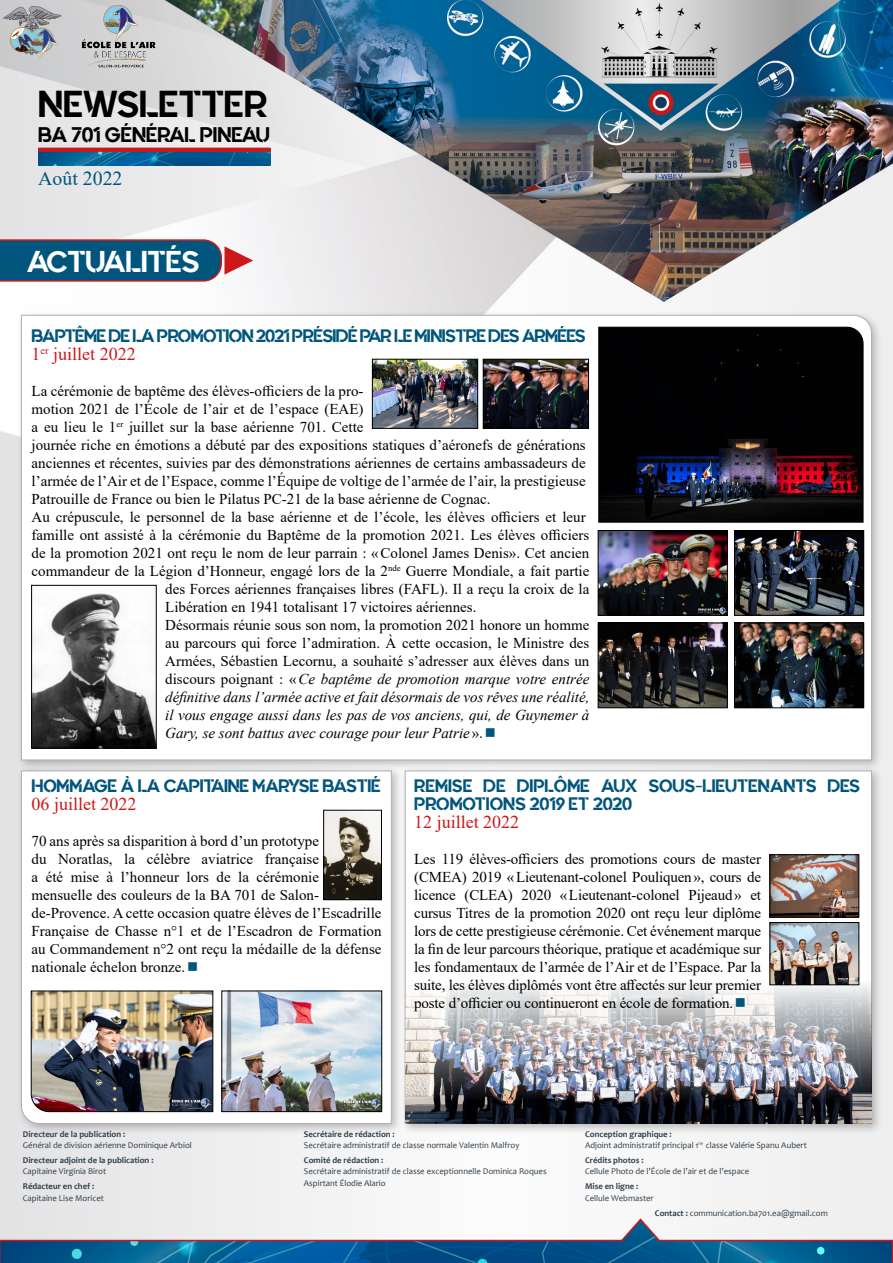
<style>
.page{position:relative;width:893px;height:1263px;background:#fff}
.page>*{position:absolute;margin:0;border:0;box-sizing:border-box;transform-origin:0 0}
.t1{font:37.35px "Quantify";color:#000}
.t2{font:30px "Quantify";color:#fff}
.t3{font:21.15px "Quantify";color:#000}
.t4{font:19.8px "Times New Roman";color:#00557d}
.t5{font:18px/18px "Quantify";color:#00557d}
.t6{font:18px "Quantify";letter-spacing:-.03em;color:#00557d}
.t7{font:18px "Times New Roman";color:#cd1719}
.t8{font:18px "Quantify";letter-spacing:-.01em;color:#00557d}
.t9{font:15px/18px "Times New Roman";color:#000;text-align:justify}
.t10{font:italic 15px "Times New Roman";color:#000}
.t11{font:8.85px/11.4px "Candara";color:#303e49}
.t12{font:700 8.85px "Candara";color:#303e49}
.s1{font-style:normal}
.s2{color:#00557d}
.s3{font-weight:700}
</style>
<div class="page">
<img style="left:0;top:0;width:893px;height:1217px">
<img style="left:79px;top:5px;width:82px;height:71px">
<div style="left:16px;top:766px;width:387px;height:369px;background:#000;opacity:.25"></div>
<svg style="left:21px;top:771px;width:371px;height:353px"></svg>
<div style="left:400px;top:766px;width:483px;height:369px;background:#000;opacity:.25"></div>
<div style="left:405px;top:771px;width:467px;height:353px;background:#fff;border:1px solid #b1afb2"></div>
<div style="left:16px;top:310px;width:867px;height:461px;background:#000;opacity:.25"></div>
<svg style="left:21px;top:315px;width:851px;height:445px"></svg>
<img style="left:33px;top:587px;width:122px;height:159px">
<div style="left:31px;top:585px;width:126px;height:163px;border:1px solid #000"></div>
<img style="left:30px;top:990px;width:184px;height:122px">
<img style="left:223px;top:992px;width:157px;height:118px">
<div style="left:221px;top:990px;width:161px;height:122px;border:1px solid #000"></div>
<img style="left:405px;top:845px;width:466px;height:279px">
<img style="left:325px;top:812px;width:55px;height:86px">
<div style="left:323px;top:810px;width:59px;height:90px;border:1px solid #000"></div>
<svg style="left:0;top:1217px;width:893px;height:46px"></svg>
<img style="left:38px;top:152px;width:233px;height:14px">
<svg style="left:38px;top:148px;width:233px;height:4px"></svg>
<img style="left:374px;top:361px;width:102px;height:66px">
<div style="left:372px;top:359px;width:106px;height:70px;border:1px solid #000"></div>
<img style="left:485px;top:361px;width:102px;height:66px">
<div style="left:483px;top:359px;width:106px;height:70px;border:1px solid #000"></div>
<svg style="left:598px;top:326px;width:266px;height:197px;background:#100b11"></svg>
<img style="left:600px;top:625px;width:126px;height:81px">
<div style="left:598px;top:623px;width:130px;height:85px;border:1px solid #000"></div>
<img style="left:600px;top:532px;width:126px;height:82px">
<div style="left:598px;top:530px;width:130px;height:86px;border:1px solid #000"></div>
<img style="left:736px;top:625px;width:126px;height:81px">
<div style="left:734px;top:623px;width:130px;height:85px;border:1px solid #000"></div>
<img style="left:736px;top:532px;width:126px;height:82px">
<div style="left:734px;top:530px;width:130px;height:86px;border:1px solid #000"></div>
<img style="left:772px;top:856px;width:85px;height:59px">
<div style="left:770px;top:854px;width:89px;height:63px;border:1px solid #000"></div>
<img style="left:772px;top:924px;width:85px;height:59px">
<div style="left:770px;top:922px;width:89px;height:63px;border:1px solid #000"></div>
<svg style="left:0;top:239px;width:253px;height:43px;background:#306180"></svg>
<h1 class="t1" style="left:38px;top:83px;width:231px">NEWSLETTER</h1>
<h3 class="t3" style="left:38px;top:123px;width:233px">BA 701 GÉNÉRAL PINEAU</h3>
<h3 class="t4" style="left:38px;top:165px;width:86px">Août 2022</h3>
<h2 class="t2" style="left:26px;top:245px;width:175px">ACTUALITÉS</h2>
<p class="t6" style="left:32px;top:326px;width:556px">BAPTÊME DE LA PROMOTION 2021 PRÉSIDÉ PAR LE MINISTRE DES ARMÉES</p>
<p class="t7" style="left:32px;top:341px;width:106px">1<sup>er</sup> juillet 2022</p>
<p class="t9" style="left:32px;top:382px;width:334px">La cérémonie de baptême des élèves-officiers de la pro-</p>
<p class="t9" style="left:32px;top:400px;width:334px">motion 2021 de l’École de l’air et de l’espace (EAE)</p>
<p class="t9" style="left:32px;top:418px;width:334px">a eu lieu le 1<sup>er</sup> juillet sur la base aérienne 701. Cette</p>
<p class="t9" style="left:32px;top:436px;width:556px">journée riche en émotions a débuté par des expositions statiques d’aéronefs de générations</p>
<p class="t9" style="left:32px;top:454px;width:556px">anciennes et récentes, suivies par des démonstrations aériennes de certains ambassadeurs de</p>
<p class="t9" style="left:32px;top:472px;width:556px">l’armée de l’Air et de l’Espace, comme l’Équipe de voltige de l’armée de l’air, la prestigieuse</p>
<p class="t9" style="left:32px;top:490px;width:461px">Patrouille de France ou bien le Pilatus PC-21 de la base aérienne de Cognac.</p>
<p class="t9" style="left:32px;top:508px;width:556px">Au crépuscule, le personnel de la base aérienne et de l’école, les élèves officiers et leur</p>
<p class="t9" style="left:32px;top:526px;width:559px">famille ont assisté à la cérémonie du Baptême de la promotion 2021. Les élèves officiers</p>
<p class="t9" style="left:32px;top:544px;width:559px">de la promotion 2021 ont reçu le nom de leur parrain : «Colonel James Denis». Cet ancien</p>
<p class="t9" style="left:32px;top:562px;width:559px">commandeur de la Légion d’Honneur, engagé lors de la 2<sup>nde</sup> Guerre Mondiale, a fait partie</p>
<p class="t9" style="left:165px;top:580px;width:426px">des Forces aériennes françaises libres (FAFL). Il a reçu la croix de la</p>
<p class="t9" style="left:165px;top:598px;width:313px">Libération en 1941 totalisant 17 victoires aériennes.</p>
<p class="t9" style="left:165px;top:616px;width:426px">Désormais réunie sous son nom, la promotion 2021 honore un homme</p>
<p class="t9" style="left:165px;top:634px;width:426px">au parcours qui force l’admiration. À cette occasion, le Ministre des</p>
<p class="t9" style="left:165px;top:652px;width:426px">Armées, Sébastien Lecornu, a souhaité s’adresser aux élèves dans un</p>
<p class="t10" style="left:165px;top:669px;width:426px"><span class="s1">discours poignant : «</span>Ce baptême de promotion marque votre entrée</p>
<p class="t10" style="left:165px;top:687px;width:426px">définitive dans l’armée active et fait désormais de vos rêves une réalité,</p>
<p class="t10" style="left:165px;top:705px;width:426px">il vous engage aussi dans les pas de vos anciens, qui, de Guynemer à</p>
<p class="t10" style="left:165px;top:723px;width:332px">Gary, se sont battus avec courage pour leur Patrie<span class="s1">».</span><span class="s2">■</span></p>
<p class="t8" style="left:32px;top:776px;width:351px">HOMMAGE À LA CAPITAINE MARYSE BASTIÉ</p>
<p class="t7" style="left:32px;top:791px;width:107px">06 juillet 2022</p>
<p class="t9" style="left:32px;top:832px;width:351px;text-align:left">70 ans après sa disparition à bord d’un prototype<br>du Noratlas, la célèbre aviatrice française<br>a été mise à l’honneur lors de la cérémonie mensuelle des couleurs de la BA 701 de Salon&shy;de-Provence. A cette occasion quatre élèves de l’Escadrille Française de Chasse n°1 et de l’Escadron de Formation au Commandement n°2 ont reçu la médaille de la défense nationale échelon bronze.<span class="s2">■</span></p>
<p class="t5" style="left:414px;top:777px;width:447px">REMISE DE DIPLÔME AUX SOUS-LIEUTENANTS DES<br>PROMOTIONS 2019 ET 2020</p>
<p class="t7" style="left:414px;top:809px;width:107px">12 juillet 2022</p>
<p class="t9" style="left:414px;top:850px;width:348px">Les 119 élèves-officiers des promotions cours de master (CMEA) 2019 «Lieutenant-colonel Pouliquen», cours de licence (CLEA) 2020 «Lieutenant-colonel Pijeaud» et cursus Titres de la promotion 2020 ont reçu leur diplôme lors de cette prestigieuse cérémonie. Cet événement marque la fin de leur parcours théorique, pratique et académique sur les fondamentaux de l’armée de l’Air et de l’Espace. Par la suite, les élèves diplômés vont être affectés sur leur premier poste d’officier ou continueront en école de formation.<span class="s2">■</span></p>
<p class="t12" style="left:23px;top:1128px;width:104px">Directeur de la publication :</p>
<p class="t11" style="left:23px;top:1139px;width:171px">Général de division aérienne Dominique Arbiol</p>
<p class="t12" style="left:23px;top:1155px;width:132px">Directeur adjoint de la publication :</p>
<p class="t11" style="left:23px;top:1166px;width:85px">Capitaine Virginia Birot</p>
<p class="t12" style="left:23px;top:1181px;width:73px">Rédacteur en chef :</p>
<p class="t11" style="left:23px;top:1192px;width:83px">Capitaine Lise Moricet</p>
<p class="t12" style="left:304px;top:1128px;width:92px">Secrétaire de rédaction :</p>
<p class="t11" style="left:304px;top:1139px;width:217px">Secrétaire administratif de classe normale Valentin Malfroy</p>
<p class="t12" style="left:304px;top:1155px;width:81px">Comité de rédaction :</p>
<p class="t11" style="left:304px;top:1166px;width:244px">Secrétaire administratif de classe exceptionnelle Dominica Roques<br>Aspirtant Élodie Alario</p>
<p class="t11" style="left:585px;top:1128px;width:223px"><span class="s3">Conception graphique :<br></span>Adjoint administratif principal 1<sup>re</sup> classe Valérie Spanu Aubert</p>
<p class="t12" style="left:585px;top:1155px;width:60px">Crédits photos :</p>
<p class="t11" style="left:585px;top:1166px;width:166px">Cellule Photo de l’École de l’air et de l’espace</p>
<p class="t12" style="left:585px;top:1181px;width:55px">Mise en ligne :</p>
<p class="t11" style="left:585px;top:1192px;width:70px">Cellule Webmaster</p>
<p class="t11" style="left:655px;top:1207px;width:174px"><span class="s3">Contact :</span> communication.ba701.ea@gmail.com</p>
</div>
